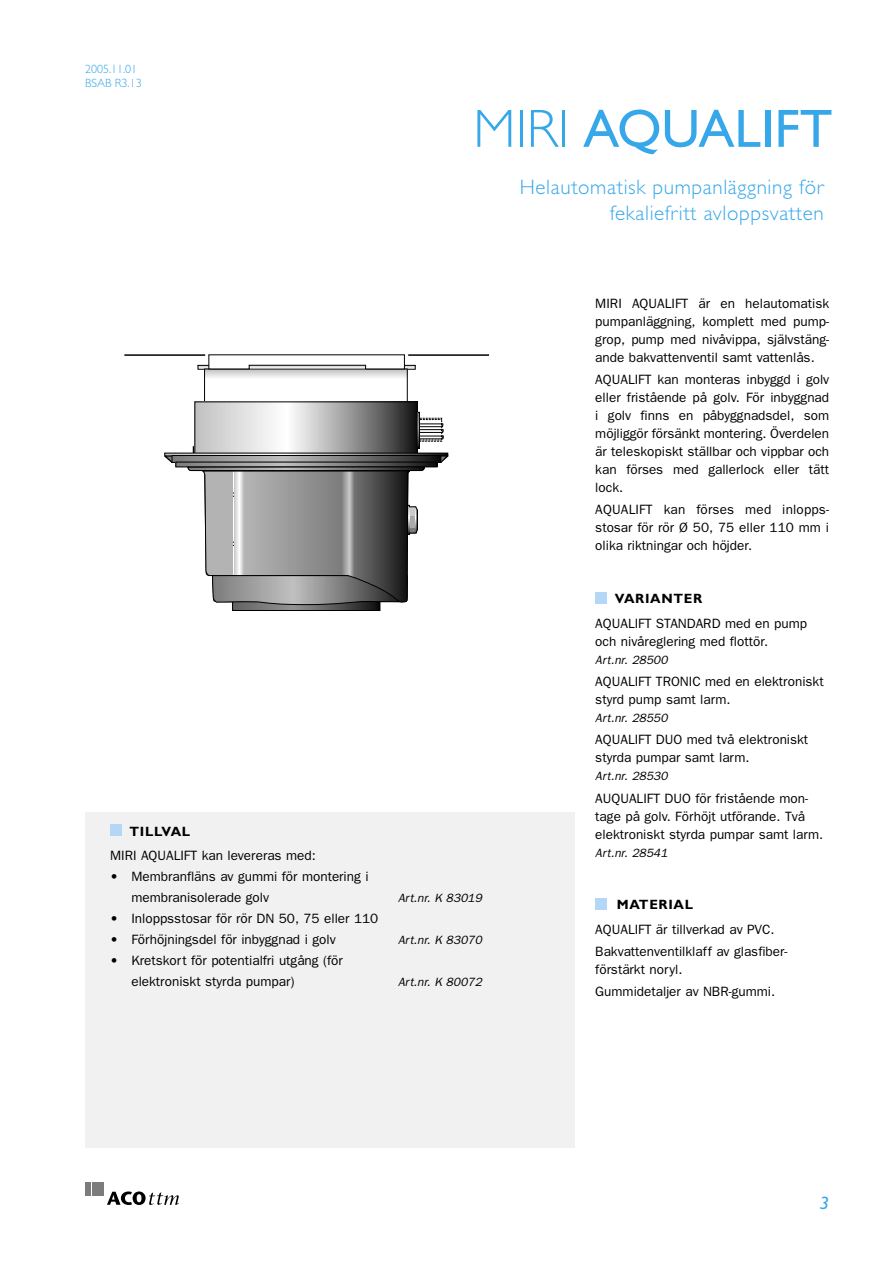
<style>
.page{position:relative;width:893px;height:1263px;background:#fff}
.page>*{position:absolute;margin:0;border:0;box-sizing:border-box;transform-origin:0 0}
.t1{font:54px "Gill Sans";color:#36a7e9}
.t2{font:300 21px "Gill Sans";letter-spacing:.03em;color:#36a7e9}
.t3{font:italic 18px "Gill Sans";color:#36a7e9}
.t4{font:13.5px/18px "Franklin Gothic";color:#000}
.t5{font:700 13.5px "Gill Sans";letter-spacing:.05em;color:#000}
.t6{font:italic 12px "Franklin Gothic";color:#000}
.t7{font:300 12px "Gill Sans";color:#36a7e9}
.s1{font-weight:300}
</style>
<div class="page">
<div style="left:85px;top:812px;width:489px;height:336px;background:#f1f1f1"></div>
<div style="left:110px;top:824px;width:12px;height:11px;background:#b4d7f5"></div>
<div style="left:595px;top:592px;width:12px;height:11px;background:#b4d7f5"></div>
<div style="left:595px;top:898px;width:12px;height:11px;background:#b4d7f5"></div>
<svg style="left:164px;top:354px;width:285px;height:257px"></svg>
<div style="left:209px;top:355px;width:195px;height:14px;background:#fff"></div>
<hr style="left:249px;top:365px;width:117px;height:4px;background:#ededed">
<div style="left:249px;top:365px;width:117px;height:5px;border:1px solid #000"></div>
<div style="left:85px;top:1182px;width:6px;height:14px;background:#7c7c7c"></div>
<div style="left:92px;top:1182px;width:5px;height:14px;background:#7c7c7c"></div>
<div style="left:99px;top:1182px;width:5px;height:14px;background:#7c7c7c"></div>
<svg style="left:107px;top:1191px;width:72px;height:14px"></svg>
<hr style="left:408px;top:354px;width:81px;height:2px;background:#000">
<hr style="left:124px;top:354px;width:81px;height:2px;background:#000">
<p class="t7" style="left:85px;top:62px;width:54px">2005.11.01</p>
<p class="t7" style="left:85px;top:76px;width:58px">BSAB R3.13</p>
<p class="t1" style="left:473px;top:98px;width:361px"><span class="s1">MIRI</span> AQUALIFT</p>
<p class="t2" style="left:520px;top:175px;width:306px">Helautomatisk pumpanläggning för</p>
<p class="t2" style="left:610px;top:201px;width:216px">fekaliefritt avloppsvatten</p>
<p class="t4" style="left:595px;top:294px;width:235px;text-align:justify">MIRI AQUALIFT är en helautomatisk pumpanläggning, komplett med pump&shy;grop, pump med nivåvippa, självstäng&shy;ande bakvattenventil samt vattenlås.</p>
<p class="t4" style="left:595px;top:371px;width:235px;text-align:justify">AQUALIFT kan monteras inbyggd i golv eller fristående på golv. För inbyggnad i golv finns en påbyggnadsdel, som möjliggör försänkt montering. Överdelen är teleskopiskt ställbar och vippbar och kan förses med gallerlock eller tätt lock.</p>
<p class="t4" style="left:595px;top:501px;width:235px;text-align:justify">AQUALIFT kan förses med inlopps&shy;stosar för rör Ø 50, 75 eller 110 mm i olika riktningar och höjder.</p>
<p class="t5" style="left:615px;top:591px;width:89px">VARIANTER</p>
<p class="t5" style="left:130px;top:823px;width:62px">TILLVAL</p>
<p class="t4" style="left:110px;top:847px;width:207px">MIRI AQUALIFT kan levereras med:</p>
<p class="t4" style="left:110px;top:868px;width:260px">• Membranfläns av gummi för montering i</p>
<p class="t4" style="left:131px;top:889px;width:139px">membranisolerade golv</p>
<p class="t6" style="left:398px;top:891px;width:85px">Art.nr. K 83019</p>
<p class="t4" style="left:110px;top:910px;width:270px">• Inloppsstosar för rör DN 50, 75 eller 110</p>
<p class="t4" style="left:110px;top:931px;width:227px">• Förhöjningsdel för inbyggnad i golv</p>
<p class="t6" style="left:398px;top:933px;width:85px">Art.nr. K 83070</p>
<p class="t4" style="left:110px;top:952px;width:234px">• Kretskort för potentialfri utgång (för</p>
<p class="t4" style="left:131px;top:973px;width:164px">elektroniskt styrda pumpar)</p>
<p class="t6" style="left:398px;top:975px;width:85px">Art.nr. K 80072</p>
<p class="t4" style="left:595px;top:614px;width:213px">AQUALIFT STANDARD med en pump och nivåreglering med flottör.</p>
<p class="t6" style="left:595px;top:653px;width:74px">Art.nr. 28500</p>
<p class="t4" style="left:595px;top:673px;width:230px">AQUALIFT TRONIC med en elektroniskt styrd pump samt larm.</p>
<p class="t6" style="left:595px;top:711px;width:74px">Art.nr. 28550</p>
<p class="t4" style="left:595px;top:731px;width:214px">AQUALIFT DUO med två elektroniskt styrda pumpar samt larm.</p>
<p class="t6" style="left:595px;top:769px;width:74px">Art.nr. 28530</p>
<p class="t4" style="left:595px;top:789px;width:229px">AUQUALIFT DUO för fristående mon&shy;tage på golv. Förhöjt utförande. Två elektroniskt styrda pumpar samt larm.</p>
<p class="t6" style="left:595px;top:846px;width:74px">Art.nr. 28541</p>
<p class="t5" style="left:617px;top:897px;width:78px">MATERIAL</p>
<p class="t4" style="left:595px;top:920px;width:181px">AQUALIFT är tillverkad av PVC.</p>
<p class="t4" style="left:595px;top:943px;width:194px">Bakvattenventilklaff av glasfiber&shy;förstärkt noryl.</p>
<p class="t4" style="left:595px;top:983px;width:181px">Gummidetaljer av NBR-gummi.</p>
<p class="t3" style="left:820px;top:1192px;width:11px">3</p>
</div>
